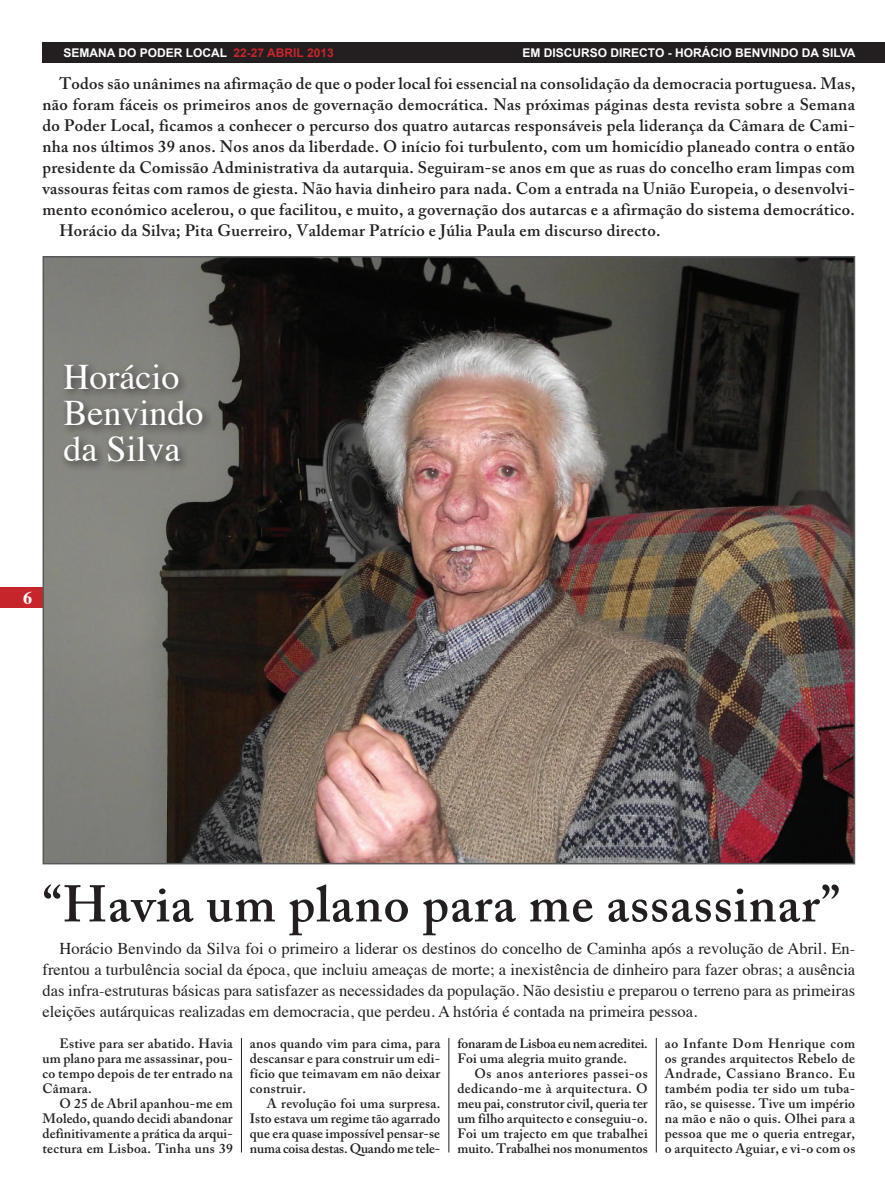
<style>
.page{position:relative;width:885px;height:1195px;background:#fff}
.page>*{position:absolute;margin:0;border:0;box-sizing:border-box;transform-origin:0 0}
.t1{font:600 51px "Adobe Caslon Pro";letter-spacing:.02em;color:#231f20}
.t2{font:36px/36px "Times";color:#fff}
.t3{font:700 18px "Times";color:#fff}
.t4{font:600 16.5px "Adobe Caslon Pro";letter-spacing:.02em;color:#231f20}
.t5{font:16.5px/21px "Times";color:#231f20;text-align:justify}
.t6{font:600 13.5px/15px "Adobe Caslon Pro";letter-spacing:.015em;color:#231f20;text-align:justify}
.t7{font:600 13.5px/15px "Adobe Caslon Pro";letter-spacing:-.01em;color:#231f20}
.t8{font:700 12px "Arial";color:#fff}
.s1{color:#c6252c}
</style>
<div class="page">
<div style="left:43px;top:43px;width:841px;height:20px;background:#231f20"></div>
<div style="left:0;top:587px;width:43px;height:21px;background:#c6252c"></div>
<img style="left:46px;top:259px;width:806px;height:602px">
<div style="left:59px;top:359px;width:154px;height:113px;background:#231f20;opacity:.75"></div>
<hr style="left:241px;top:1038px;width:1px;height:114px;background:#231f20">
<hr style="left:448px;top:1038px;width:1px;height:114px;background:#231f20">
<hr style="left:656px;top:1038px;width:1px;height:114px;background:#231f20">
<p class="t8" style="left:522px;top:45px;width:334px">EM DISCURSO DIRECTO - HORÁCIO BENVINDO DA SILVA</p>
<p class="t8" style="left:63px;top:45px;width:272px">SEMANA DO PODER LOCAL <span class="s1">22-27 ABRIL 2013</span></p>
<p class="t4" style="left:59px;top:74px;width:797px">Todos são unânimes na afirmação de que o poder local foi essencial na consolidação da democracia portuguesa. Mas,</p>
<p class="t4" style="left:42px;top:95px;width:814px">não foram fáceis os primeiros anos de governação democrática. Nas próximas páginas desta revista sobre a Semana</p>
<p class="t4" style="left:42px;top:116px;width:814px">do Poder Local, ficamos a conhecer o percurso dos quatro autarcas responsáveis pela liderança da Câmara de Cami-</p>
<p class="t4" style="left:42px;top:137px;width:814px">nha nos últimos 39 anos. Nos anos da liberdade. O início foi turbulento, com um homicídio planeado contra o então</p>
<p class="t4" style="left:42px;top:158px;width:814px">presidente da Comissão Administrativa da autarquia. Seguiram-se anos em que as ruas do concelho eram limpas com</p>
<p class="t4" style="left:42px;top:179px;width:814px">vassouras feitas com ramos de giesta. Não havia dinheiro para nada. Com a entrada na União Europeia, o desenvolvi-</p>
<p class="t4" style="left:42px;top:200px;width:814px">mento económico acelerou, o que facilitou, e muito, a governação dos autarcas e a afirmação do sistema democrático.</p>
<p class="t4" style="left:59px;top:221px;width:602px">Horácio da Silva; Pita Guerreiro, Valdemar Patrício e Júlia Paula em discurso directo.</p>
<h2 class="t2" style="left:63px;top:356px;width:142px">Horácio<br>Benvindo da Silva</h2>
<h3 class="t3" style="left:23px;top:581px;width:10px">6</h3>
<h1 class="t1" style="left:43px;top:874px;width:799px">“Havia um plano para me assassinar”</h1>
<p class="t5" style="left:43px;top:936px;width:814px;text-indent:17px">Horácio Benvindo da Silva foi o primeiro a liderar os destinos do concelho de Caminha após a revolução de Abril. En&shy;frentou a turbulência social da época, que incluiu ameaças de morte; a inexistência de dinheiro para fazer obras; a ausência das infra-estruturas básicas para satisfazer as necessidades da população. Não desistiu e preparou o terreno para as primeiras eleições autárquicas realizadas em democracia, que perdeu. A hstória é contada na primeira pessoa.</p>
<p class="t6" style="left:43px;top:1036px;width:192px;text-indent:17px">Estive para ser abatido. Havia um plano para me assassinar, pou&shy;co tempo depois de ter entrado na Câmara.</p>
<p class="t6" style="left:43px;top:1095px;width:192px;text-indent:17px">O 25 de Abril apanhou-me em Moledo, quando decidi abandonar definitivamente a prática da arqui&shy;tectura em Lisboa. Tinha uns 39</p>
<p class="t6" style="left:250px;top:1036px;width:192px">anos quando vim para cima, para descansar e para construir um edi&shy;fício que teimavam em não deixar construir.</p>
<p class="t6" style="left:250px;top:1095px;width:192px;text-indent:17px">A revolução foi uma surpresa.<br>Isto estava um regime tão agarrado que era quase impossível pensar-se numa coisa destas. Quando me tele-</p>
<p class="t7" style="left:457px;top:1035px;width:192px">fonaram de Lisboa eu nem acreditei.<br>Foi uma alegria muito grande.</p>
<p class="t6" style="left:457px;top:1065px;width:192px;text-indent:17px">Os anos anteriores passei-os dedicando-me à arquitectura. O meu pai, construtor civil, queria ter um filho arquitecto e conseguiu-o.<br>Foi um trajecto em que trabalhei muito. Trabalhei nos monumentos</p>
<p class="t6" style="left:664px;top:1035px;width:192px">ao Infante Dom Henrique com os grandes arquitectos Rebelo de Andrade, Cassiano Branco. Eu também podia ter sido um tuba&shy;rão, se quisesse. Tive um império na mão e não o quis. Olhei para a pessoa que me o queria entregar, o arquitecto Aguiar, e vi-o com os</p>
</div>
